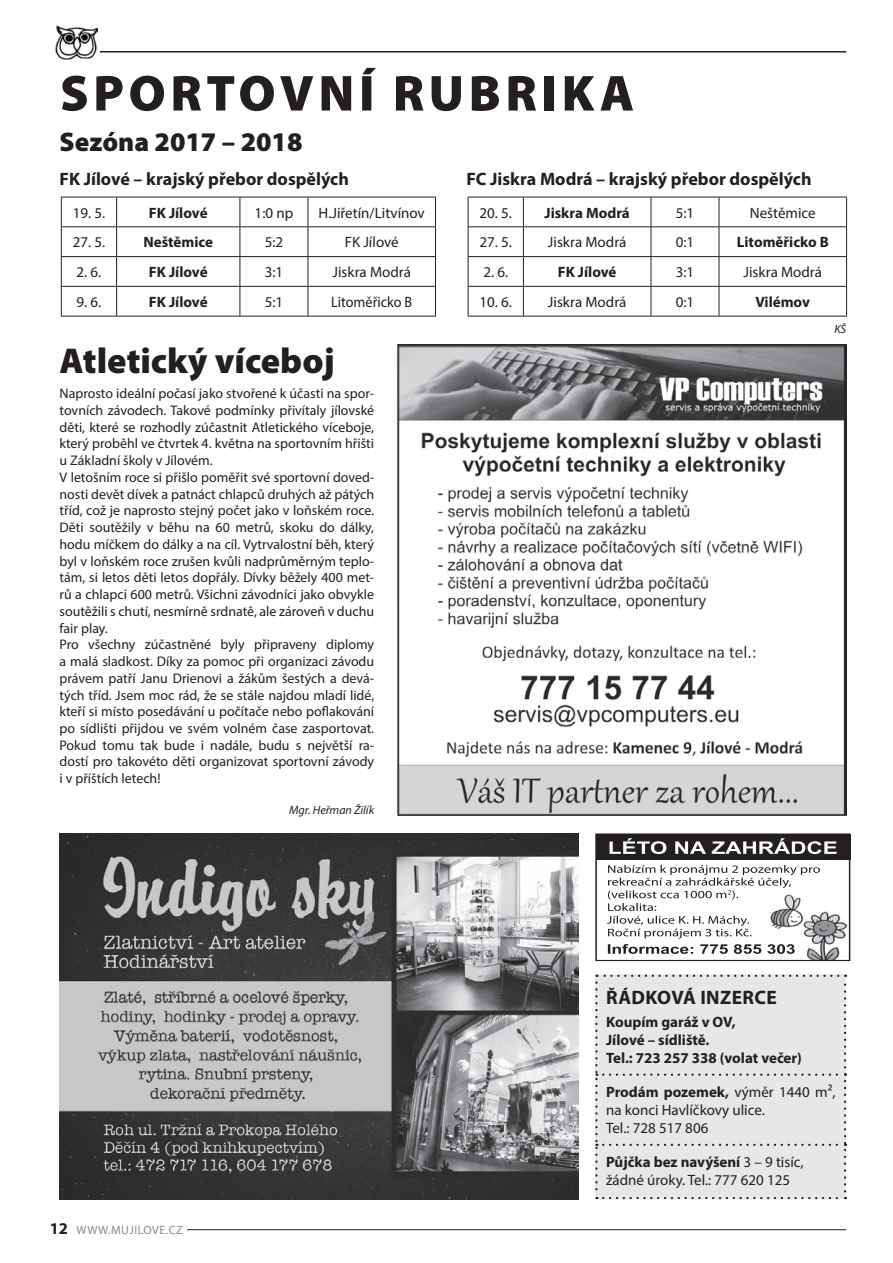
<style>
.page{position:relative;width:893px;height:1263px;background:#fff}
.page>*{position:absolute;margin:0;border:0;box-sizing:border-box;transform-origin:0 0}
.t1{font:900 51px "Myriad Pro";letter-spacing:.09em;color:#231f20}
.t2{font:900 36px "Myriad Pro";color:#231f20}
.t3{font:900 27px "Myriad Pro";color:#231f20}
.t4{font:700 19.5px "Myriad Pro";letter-spacing:.02em;color:#231f20}
.t5{font:700 18px "Myriad Pro";color:#231f20}
.t6{font:15px/18px "Myriad Pro";color:#231f20}
.t7{font:700 15px/18px "Myriad Pro";color:#231f20}
.t8{font:15px "Myriad Pro";color:#231f20;scale:.95 1}
.t9{font:13.95px/16.8px "Myriad Pro";color:#231f20}
.t10{font:12px "Myriad Pro";letter-spacing:.04em;color:#8a8c8f}
.t11{font:italic 12px "Myriad Pro";color:#231f20}
.s1{font-weight:700;font-size:16.5px;color:#231f20}
.s2{font-weight:700}
</style>
<div class="page">
<hr style="left:187px;top:1229px;width:659px;height:1px;background:#231f20">
<hr style="left:100px;top:51px;width:746px;height:2px;background:#231f20">
<img style="left:55px;top:26px;width:42px;height:34px">
<hr style="left:61px;top:197px;width:56px;height:1px;background:#231f20">
<hr style="left:117px;top:197px;width:123px;height:1px;background:#231f20">
<hr style="left:240px;top:197px;width:68px;height:1px;background:#231f20">
<hr style="left:308px;top:197px;width:128px;height:1px;background:#231f20">
<hr style="left:61px;top:226px;width:56px;height:1px;background:#231f20">
<hr style="left:117px;top:226px;width:123px;height:1px;background:#231f20">
<hr style="left:240px;top:226px;width:68px;height:1px;background:#231f20">
<hr style="left:308px;top:226px;width:128px;height:1px;background:#231f20">
<hr style="left:61px;top:256px;width:56px;height:1px;background:#231f20">
<hr style="left:117px;top:256px;width:123px;height:1px;background:#231f20">
<hr style="left:240px;top:256px;width:68px;height:1px;background:#231f20">
<hr style="left:308px;top:256px;width:128px;height:1px;background:#231f20">
<hr style="left:61px;top:286px;width:56px;height:1px;background:#231f20">
<svg style="left:61px;top:197px;width:1px;height:119px"></svg>
<hr style="left:117px;top:286px;width:123px;height:1px;background:#231f20">
<svg style="left:116px;top:197px;width:1px;height:119px"></svg>
<hr style="left:240px;top:286px;width:68px;height:1px;background:#231f20">
<svg style="left:240px;top:197px;width:1px;height:119px"></svg>
<hr style="left:308px;top:286px;width:128px;height:1px;background:#231f20">
<svg style="left:308px;top:197px;width:1px;height:119px"></svg>
<svg style="left:435px;top:197px;width:1px;height:119px"></svg>
<hr style="left:61px;top:316px;width:56px;height:1px;background:#231f20">
<hr style="left:117px;top:316px;width:123px;height:1px;background:#231f20">
<hr style="left:240px;top:316px;width:68px;height:1px;background:#231f20">
<hr style="left:308px;top:316px;width:128px;height:1px;background:#231f20">
<hr style="left:468px;top:197px;width:55px;height:1px;background:#231f20">
<hr style="left:523px;top:197px;width:128px;height:1px;background:#231f20">
<hr style="left:651px;top:197px;width:68px;height:1px;background:#231f20">
<hr style="left:719px;top:197px;width:128px;height:1px;background:#231f20">
<hr style="left:468px;top:226px;width:55px;height:1px;background:#231f20">
<hr style="left:523px;top:226px;width:128px;height:1px;background:#231f20">
<hr style="left:651px;top:226px;width:68px;height:1px;background:#231f20">
<hr style="left:719px;top:226px;width:128px;height:1px;background:#231f20">
<hr style="left:468px;top:256px;width:55px;height:1px;background:#231f20">
<hr style="left:523px;top:256px;width:128px;height:1px;background:#231f20">
<hr style="left:651px;top:256px;width:68px;height:1px;background:#231f20">
<hr style="left:719px;top:256px;width:128px;height:1px;background:#231f20">
<hr style="left:468px;top:286px;width:55px;height:1px;background:#231f20">
<svg style="left:468px;top:197px;width:1px;height:119px"></svg>
<hr style="left:523px;top:286px;width:128px;height:1px;background:#231f20">
<svg style="left:523px;top:197px;width:1px;height:119px"></svg>
<hr style="left:651px;top:286px;width:68px;height:1px;background:#231f20">
<svg style="left:651px;top:197px;width:1px;height:119px"></svg>
<hr style="left:719px;top:286px;width:128px;height:1px;background:#231f20">
<svg style="left:719px;top:197px;width:1px;height:119px"></svg>
<svg style="left:846px;top:197px;width:1px;height:119px"></svg>
<hr style="left:468px;top:316px;width:55px;height:1px;background:#231f20">
<hr style="left:523px;top:316px;width:128px;height:1px;background:#231f20">
<hr style="left:651px;top:316px;width:68px;height:1px;background:#231f20">
<hr style="left:719px;top:316px;width:128px;height:1px;background:#231f20">
<img style="left:397px;top:344px;width:449px;height:471px">
<img style="left:60px;top:833px;width:518px;height:366px">
<div style="left:595px;top:975px;width:251px;height:224px;background:#e6e7e9"></div>
<img style="left:806px;top:911px;width:42px;height:48px">
<div style="left:595px;top:833px;width:255px;height:128px;border:1px solid #231f20"></div>
<div style="left:596px;top:834px;width:254px;height:25px;background:#231f20"></div>
<svg style="left:609px;top:838px;width:228px;height:16px"></svg>
<svg style="left:607px;top:865px;width:213px;height:89px"></svg>
<h1 class="t1" style="left:60px;top:59px;width:576px">SPORTOVNÍ RUBRIKA</h1>
<h3 class="t3" style="left:60px;top:124px;width:244px">Sezóna 2017 – 2018</h3>
<p class="t5" style="left:60px;top:167px;width:291px">FK Jílové – krajský přebor dospělých</p>
<p class="t5" style="left:466px;top:167px;width:347px">FC Jiskra Modrá – krajský přebor dospělých</p>
<p class="t6" style="left:73px;top:203px;width:34px">19. 5.</p>
<p class="t7" style="left:149px;top:203px;width:60px">FK Jílové</p>
<p class="t6" style="left:255px;top:203px;width:40px">1:0 np</p>
<p class="t6" style="left:319px;top:203px;width:108px">H.Jiřetín/Litvínov</p>
<p class="t6" style="left:73px;top:233px;width:34px">27. 5.</p>
<p class="t7" style="left:143px;top:233px;width:71px">Neštěmice</p>
<p class="t6" style="left:265px;top:233px;width:20px">5:2</p>
<p class="t6" style="left:345px;top:233px;width:55px">FK Jílové</p>
<p class="t6" style="left:77px;top:263px;width:26px">2. 6.</p>
<p class="t7" style="left:149px;top:263px;width:60px">FK Jílové</p>
<p class="t6" style="left:265px;top:263px;width:20px">3:1</p>
<p class="t6" style="left:333px;top:263px;width:80px">Jiskra Modrá</p>
<p class="t6" style="left:77px;top:293px;width:26px">9. 6.</p>
<p class="t7" style="left:149px;top:292px;width:60px">FK Jílové</p>
<p class="t6" style="left:265px;top:293px;width:20px">5:1</p>
<p class="t8" style="left:331px;top:293px;width:87px">Litoměřicko B</p>
<h2 class="t2" style="left:60px;top:337px;width:277px">Atletický víceboj</h2>
<p class="t9" style="left:60px;top:385px;width:316px">Naprosto ideální počasí jako stvořené k účasti na spor&shy;tovních závodech. Takové podmínky přivítaly jílovské děti, které se rozhodly zúčastnit Atletického víceboje, který proběhl ve čtvrtek 4. května na sportovním hřišti u Základní školy v Jílovém.<br>V letošním roce si přišlo poměřit své sportovní doved&shy;nosti devět dívek a patnáct chlapců druhých až pátých tříd, což je naprosto stejný počet jako v loňském roce.<br>Děti soutěžily v běhu na 60 metrů, skoku do dálky, hodu míčkem do dálky a na cíl. Vytrvalostní běh, který byl v loňském roce zrušen kvůli nadprůměrným teplo&shy;tám, si letos děti letos dopřály. Dívky běžely 400 met&shy;rů a chlapci 600 metrů. Všichni závodníci jako obvykle soutěžili s chutí, nesmírně srdnatě, ale zároveň v duchu fair play.<br>Pro všechny zúčastněné byly připraveny diplomy a malá sladkost. Díky za pomoc při organizaci závodu právem patří Janu Drienovi a žákům šestých a devá&shy;tých tříd. Jsem moc rád, že se stále najdou mladí lidé, kteří si místo posedávání u počítače nebo poflakování po sídlišti přijdou ve svém volném čase zasportovat.<br>Pokud tomu tak bude i nadále, budu s největší ra&shy;dostí pro takovéto děti organizovat sportovní závody i v příštích letech!</p>
<p class="t11" style="left:289px;top:802px;width:87px">Mgr. Heřman Žilík</p>
<p class="t6" style="left:479px;top:203px;width:34px">20. 5.</p>
<p class="t7" style="left:544px;top:203px;width:87px">Jiskra Modrá</p>
<p class="t6" style="left:676px;top:203px;width:20px">5:1</p>
<p class="t6" style="left:750px;top:203px;width:67px">Neštěmice</p>
<p class="t6" style="left:479px;top:233px;width:34px">27. 5.</p>
<p class="t6" style="left:548px;top:233px;width:80px">Jiskra Modrá</p>
<p class="t6" style="left:676px;top:233px;width:20px">0:1</p>
<p class="t7" style="left:737px;top:233px;width:93px">Litoměřicko B</p>
<p class="t6" style="left:483px;top:263px;width:26px">2. 6.</p>
<p class="t7" style="left:558px;top:263px;width:60px">FK Jílové</p>
<p class="t6" style="left:676px;top:263px;width:20px">3:1</p>
<p class="t6" style="left:744px;top:263px;width:80px">Jiskra Modrá</p>
<p class="t6" style="left:479px;top:293px;width:34px">10. 6.</p>
<p class="t6" style="left:548px;top:293px;width:80px">Jiskra Modrá</p>
<p class="t6" style="left:676px;top:293px;width:20px">0:1</p>
<p class="t7" style="left:755px;top:292px;width:56px">Vilémov</p>
<p class="t11" style="left:834px;top:321px;width:13px">KŠ</p>
<p class="t10" style="left:50px;top:1222px;width:135px"><span class="s1">12</span> WWW.MUJILOVE.CZ</p>
<h3 class="t4" style="left:606px;top:985px;width:172px">ŘÁDKOVÁ INZERCE</h3>
<p class="t7" style="left:606px;top:1012px;width:197px">Koupím garáž v OV,<br>Jílové – sídliště.<br>Tel.: 723 257 338 (volat večer)</p>
<p class="t6" style="left:606px;top:1082px;width:231px"><span class="s2">Prodám pozemek,</span> výměr 1440 m², na konci Havlíčkovy ulice.<br>Tel.: 728 517 806</p>
<p class="t6" style="left:606px;top:1153px;width:199px"><span class="s2">Půjčka bez navýšení</span> 3 – 9 tisíc, žádné úroky. Tel.: 777 620 125</p>
</div>
